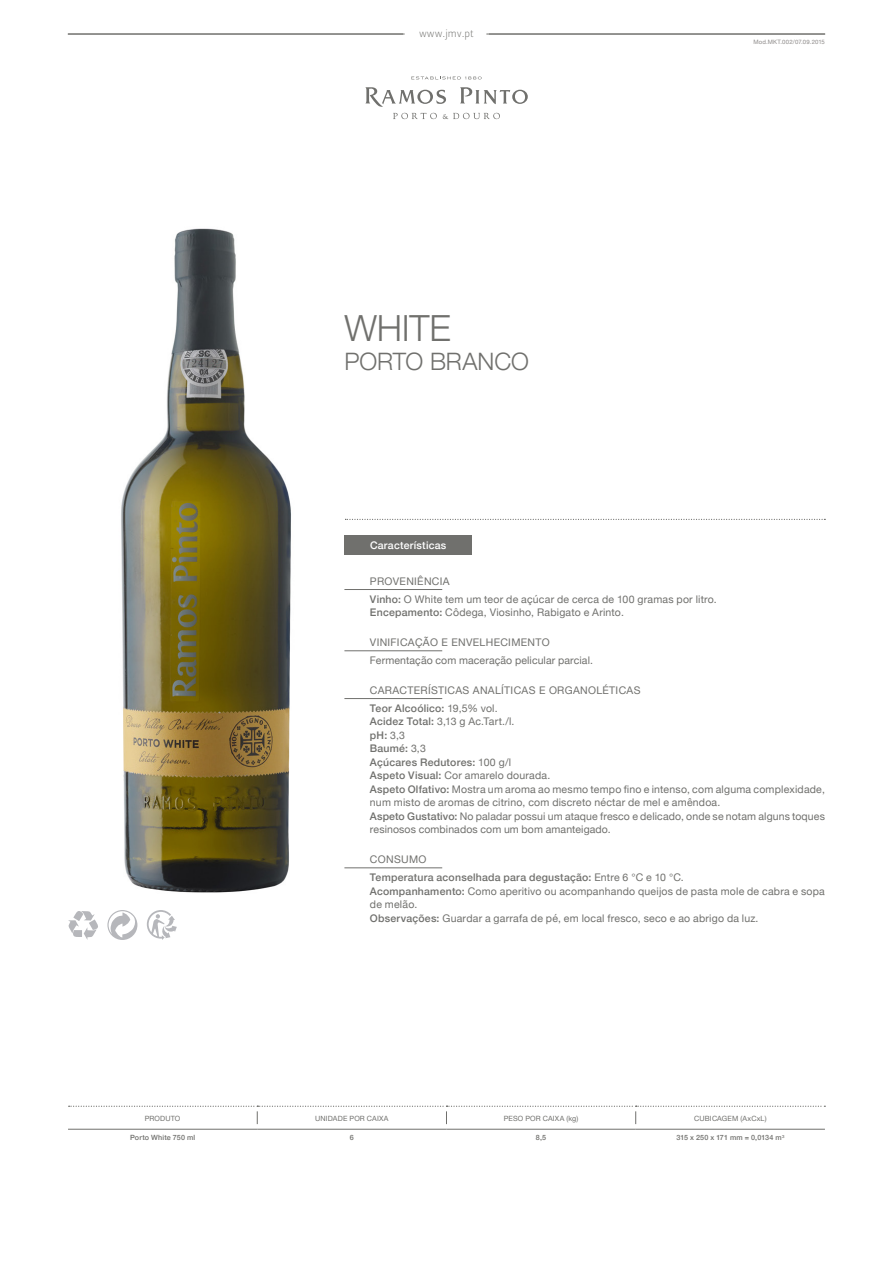
<style>
.page{position:relative;width:893px;height:1263px;background:#fff}
.page>*{position:absolute;margin:0;border:0;box-sizing:border-box;transform-origin:0 0}
.PS___Titulos___Produ{font:300 36px "Helvetica Neue";letter-spacing:-.005em;color:#70706d}
.PS___Titulos___Produ-2{font:300 24px "Helvetica Neue";letter-spacing:-.005em;color:#70706d}
.PS___Texto_Geral__Id{font:10.5px/13.5px "Helvetica Neue";letter-spacing:.02em;color:#70706d}
.PS___Texto_Geral__Id-2{font:500 10.5px "Helvetica Neue";letter-spacing:.02em;color:#70706d}
.PS___Titulos___Regua{font:10.5px "Helvetica Neue";letter-spacing:.03em;color:#70706d}
.t1{font:500 10.5px "Helvetica Neue";letter-spacing:.025em;color:#fff}
.t2{font:10.5px "Leitura Sans Grot 1";color:#70706d}
.PS___Tabelas___First{font:7.2px "Helvetica Neue";letter-spacing:.02em;color:#70706d}
.PS___Tabelas___Texto{font:500 7.2px "Helvetica Neue";letter-spacing:.025em;color:#70706d}
.t3{font:6px "Helvetica Neue";letter-spacing:.025em;color:#8d8a89}
.s1{font-weight:500}
.s2{font-weight:400}
</style>
<div class="page">
<svg style="left:345px;top:519px;width:480px;height:1px"></svg>
<img style="left:121px;top:228px;width:170px;height:700px">
<svg style="left:107px;top:910px;width:30px;height:30px"></svg>
<svg style="left:68px;top:911px;width:30px;height:29px"></svg>
<svg style="left:147px;top:910px;width:30px;height:30px"></svg>
<hr style="left:68px;top:1129px;width:189px;height:1px;background:#70706d">
<hr style="left:257px;top:1129px;width:189px;height:1px;background:#70706d">
<hr style="left:446px;top:1129px;width:190px;height:1px;background:#70706d">
<hr style="left:636px;top:1129px;width:189px;height:1px;background:#70706d">
<svg style="left:69px;top:1106px;width:756px;height:18px"></svg>
<hr style="left:344px;top:589px;width:98px;height:1px;background:#70706d">
<hr style="left:344px;top:650px;width:98px;height:1px;background:#70706d">
<hr style="left:344px;top:698px;width:98px;height:1px;background:#70706d">
<hr style="left:344px;top:867px;width:98px;height:1px;background:#70706d">
<div style="left:344px;top:536px;width:128px;height:19px;background:#70706d"></div>
<hr style="left:68px;top:34px;width:336px;height:1px;background:#70706d">
<hr style="left:487px;top:34px;width:338px;height:1px;background:#70706d">
<svg style="left:460px;top:87px;width:68px;height:17px"></svg>
<svg style="left:365px;top:87px;width:81px;height:20px"></svg>
<svg style="left:411px;top:76px;width:71px;height:3px"></svg>
<svg style="left:393px;top:113px;width:107px;height:6px"></svg>
<p class="t2" style="left:419px;top:27px;width:56px">www.jmv.pt</p>
<p class="PS___Titulos___Produ" style="left:344px;top:299px;width:108px">WHITE</p>
<p class="PS___Titulos___Produ-2" style="left:344px;top:342px;width:186px">PORTO BRANCO</p>
<p class="t3" style="left:753px;top:38px;width:73px">Mod.MKT.002/07.09.2015</p>
<p class="t1" style="left:370px;top:537px;width:78px">Características</p>
<p class="PS___Titulos___Regua" style="left:370px;top:574px;width:81px">Proveniência</p>
<p class="PS___Texto_Geral__Id" style="left:370px;top:593px;width:348px"><span class="s1">Vinho:</span> O White tem um teor de açúcar de cerca de 100 gramas por litro.</p>
<p class="PS___Texto_Geral__Id" style="left:370px;top:606px;width:255px"><span class="s1">Encepamento:</span> Côdega, Viosinho, Rabigato e Arinto.</p>
<p class="PS___Titulos___Regua" style="left:370px;top:635px;width:181px">Vinificação e Envelhecim ento</p>
<p class="PS___Texto_Geral__Id" style="left:370px;top:654px;width:224px">Fermentação com maceração pelicular parcial.</p>
<p class="PS___Titulos___Regua" style="left:370px;top:683px;width:272px">Características Analíticas e Organoléticas</p>
<p class="PS___Texto_Geral__Id-2" style="left:370px;top:699px;width:129px">Teor Alcoólico: <span class="s2">19,5% vol.</span></p>
<p class="PS___Texto_Geral__Id" style="left:370px;top:715px;width:146px"><span class="s1">Acidez Total:</span> 3,13 g Ac.Tart./l.</p>
<p class="PS___Texto_Geral__Id-2" style="left:370px;top:726px;width:37px">pH: <span class="s2">3,3</span></p>
<p class="PS___Texto_Geral__Id-2" style="left:370px;top:740px;width:57px">Baumé: <span class="s2">3,3</span></p>
<p class="PS___Texto_Geral__Id-2" style="left:370px;top:753px;width:143px">Açúcares Redutores: <span class="s2">100 g/l</span></p>
<p class="PS___Texto_Geral__Id" style="left:370px;top:769px;width:182px"><span class="s1">Aspeto Visual:</span> Cor amarelo dourada.</p>
<p class="PS___Texto_Geral__Id" style="left:370px;top:783px;width:456px"><span class="s1">Aspeto Olfativo:</span> Mostra um aroma ao mesmo tempo fino e intenso, com alguma complexidade, num misto de aromas de citrino, com discreto néctar de mel e amêndoa.</p>
<p class="PS___Texto_Geral__Id" style="left:370px;top:810px;width:456px"><span class="s1">Aspeto Gustativo:</span> No paladar possui um ataque fresco e delicado, onde se notam alguns toques resinosos combinados com um bom amanteigado.</p>
<p class="PS___Titulos___Regua" style="left:370px;top:852px;width:58px">Consumo</p>
<p class="PS___Texto_Geral__Id-2" style="left:370px;top:869px;width:315px">Temperatura aconselhada para degustação: <span class="s2">Entre 6 °C e 10 °C.</span></p>
<p class="PS___Texto_Geral__Id" style="left:370px;top:885px;width:456px"><span class="s1">Acompanhamento:</span> Como aperitivo ou acompanhando queijos de pasta mole de cabra e sopa de melão.</p>
<p class="PS___Texto_Geral__Id" style="left:370px;top:912px;width:390px"><span class="s1">Observações:</span> Guardar a garrafa de pé, em local fresco, seco e ao abrigo da luz.</p>
<p class="PS___Tabelas___First" style="left:145px;top:1113px;width:37px">Produto</p>
<p class="PS___Tabelas___First" style="left:315px;top:1113px;width:75px">Unidade por Caixa</p>
<p class="PS___Tabelas___First" style="left:504px;top:1113px;width:76px">Peso por Caixa (kg)</p>
<p class="PS___Tabelas___First" style="left:694px;top:1113px;width:74px">CUBI CAGEM (AxCxL)</p>
<p class="PS___Tabelas___Texto" style="left:130px;top:1132px;width:67px">Porto White 750 ml</p>
<p class="PS___Tabelas___Texto" style="left:350px;top:1132px;width:6px">6</p>
<p class="PS___Tabelas___Texto" style="left:536px;top:1132px;width:12px">8,5</p>
<p class="PS___Tabelas___Texto" style="left:676px;top:1132px;width:109px">315 x 250 x 171 mm = 0,0134 m<sup>3</sup></p>
</div>
